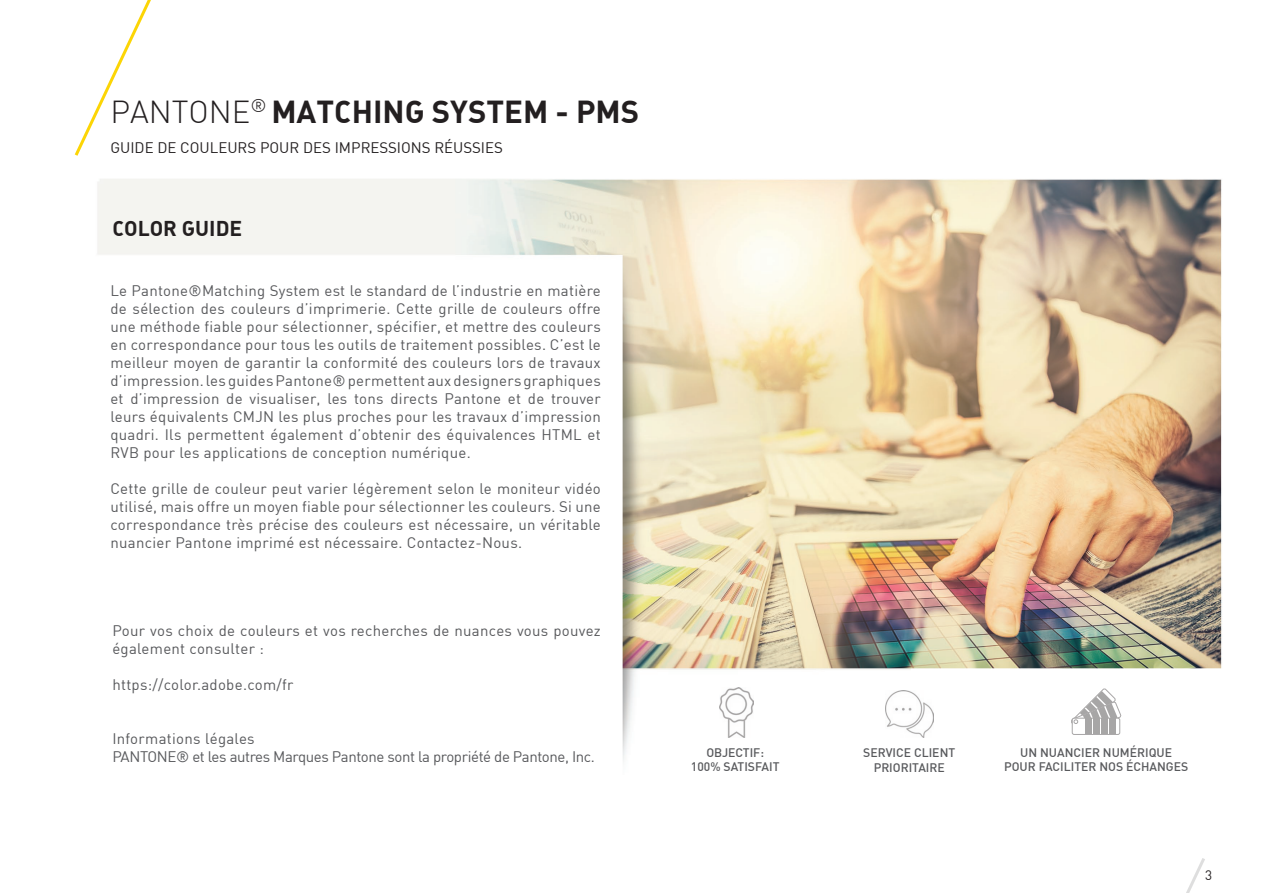
<style>
.page{position:relative;width:1263px;height:893px;background:#fff}
.page>*{position:absolute;margin:0;border:0;box-sizing:border-box;transform-origin:0 0}
.t1{font:700 31.2px "DIN Alternate";color:#231f20}
.t2{font:700 21px "DIN Alternate";color:#231f20}
.t3{font:15px/18px "DIN";letter-spacing:.02em;color:#58595c;text-align:justify}
.t4{font:15px "DIN";letter-spacing:-.025em;color:#58595c}
.t5{font:15px "DIN";color:#231f20}
.t6{font:13.5px "DIN";color:#231f20}
.t7{font:500 12.15px/14.5px "DIN";color:#58595c;text-align:center}
.s1{font-family:"DIN";font-weight:300}
</style>
<div class="page">
<img style="left:97px;top:179px;width:1125px;height:582px">
<svg style="left:74px;top:0;width:77px;height:156px"></svg>
<img style="left:885px;top:690px;width:48px;height:47px">
<img style="left:719px;top:688px;width:35px;height:49px">
<svg style="left:1070px;top:688px;width:51px;height:47px"></svg>
<div style="left:1085px;top:718px;width:6px;height:16px;background:#a7a6a6"></div>
<div style="left:1093px;top:718px;width:7px;height:16px;background:#a7a6a6"></div>
<div style="left:1101px;top:718px;width:7px;height:16px;background:#a7a6a6"></div>
<div style="left:1109px;top:718px;width:7px;height:16px;background:#a7a6a6"></div>
<svg style="left:1186px;top:858px;width:19px;height:35px"></svg>
<h1 class="t1" style="left:110px;top:91px;width:530px"><span class="s1">PANTONE</span><sup>®</sup> MATCHING SYSTEM - PMS</h1>
<p class="t5" style="left:110px;top:139px;width:394px">Guide de couleurs pour des impressions réussies</p>
<h2 class="t2" style="left:112px;top:215px;width:131px">COLOR GUIDE</h2>
<p class="t3" style="left:110px;top:281px;width:492px">Le Pantone®Matching System est le standard de l’industrie en matière de sélection des couleurs d’imprimerie. Cette grille de couleurs offre une méthode fiable pour sélectionner, spécifier, et mettre des couleurs en correspondance pour tous les outils de traitement possibles. C’est le meilleur moyen de garantir la conformité des couleurs lors de travaux d’impression. les guides Pantone® permettent aux designers graphiques et d’impression de visualiser, les tons directs Pantone et de trouver leurs équivalents CMJN les plus proches pour les travaux d’impression quadri. I ls permettent également d’obtenir des équivalences HTML et RVB pour les applications de conception numérique.</p>
<p class="t3" style="left:110px;top:479px;width:492px">Cette grille de couleur peut varier légèrement selon le moniteur vidéo utilisé, mais offre un moyen fiable pour sélectionner les couleurs. Si une correspondance très précise des couleurs est nécessaire, un véritable nuancier Pantone imprimé est nécessaire. Contactez-Nous.</p>
<p class="t3" style="left:112px;top:621px;width:490px">Pour vos choix de couleurs et vos recherches de nuances vous pouvez également consulter :</p>
<p class="t3" style="left:112px;top:675px;width:183px">https://color.adobe.com/fr</p>
<p class="t3" style="left:112px;top:729px;width:144px">I nformations légales<br>PAN TONE</p>
<p class="t4" style="left:176px;top:747px;width:420px">® et les autres Marques Pantone sont la propriété de Pantone, I nc.</p>
<p class="t7" style="left:691px;top:744px;width:90px">OBJECTIF:<br>100% SATISFAIT</p>
<p class="t7" style="left:863px;top:745px;width:93px">SERVICE CLIENT<br>PRIORITAIRE</p>
<p class="t7" style="left:1004px;top:744px;width:185px">UN NUANCIER NUMÉRIQUE<br>POU R FACILITER NOS ÉCHANGES</p>
<p class="t6" style="left:1205px;top:866px;width:9px">3</p>
</div>
